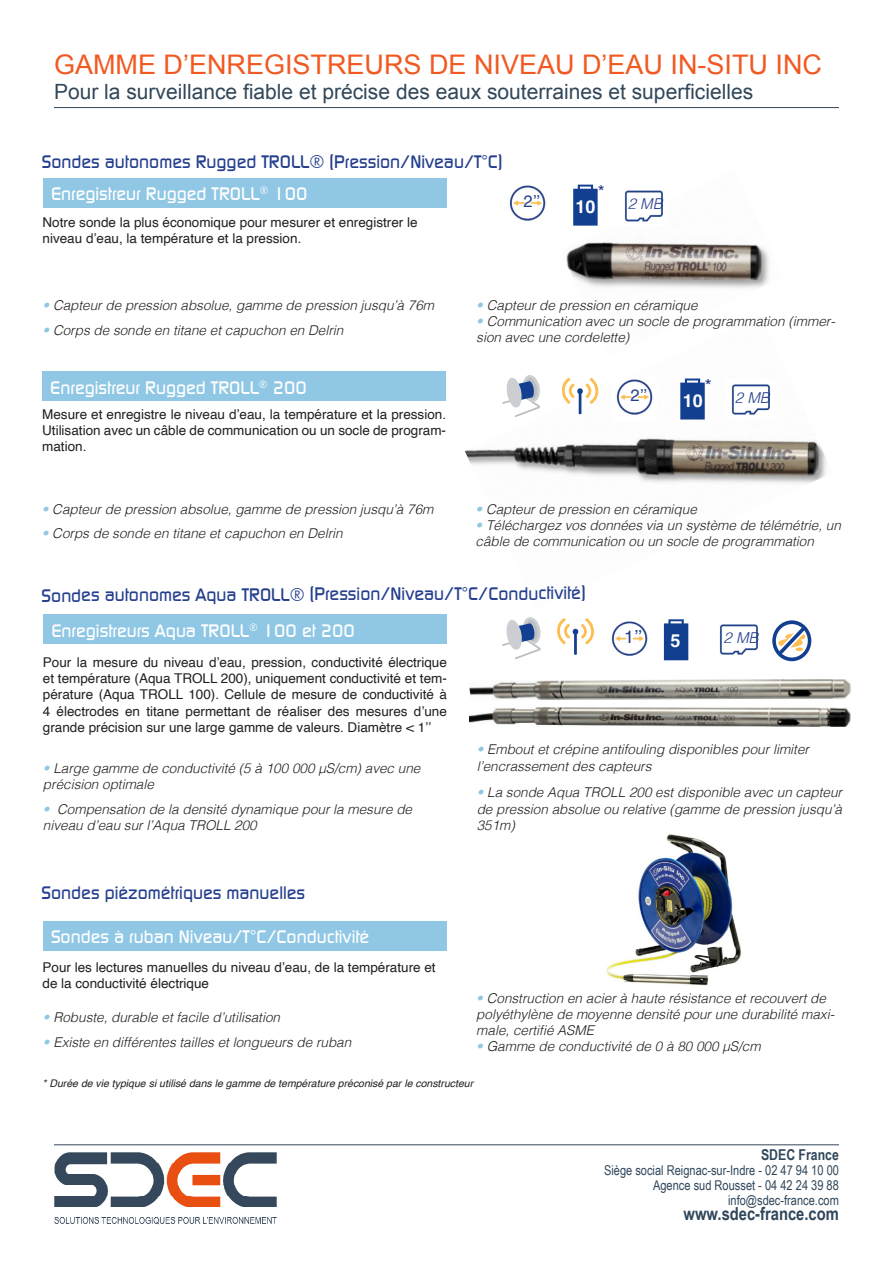
<style>
.page{position:relative;width:893px;height:1263px;background:#fff}
.page>*{position:absolute;margin:0;border:0;box-sizing:border-box;transform-origin:0 0}
.t1{font:27px "Arial";color:#f15921}
.t2{font:21px "Arial";color:#314759}
.t3{font:18px "Modaerne";color:#253f8e}
.t4{font:18px "Modaerne";color:#fff}
.t5{font:700 18px "Arial Narrow";color:#30475b}
.t6{font:700 18px "Helvetica";color:#fff}
.t7{font:18px "Helvetica";color:#253f8e}
.t8{font:16.5px "Helvetica";color:#253f8e}
.t9{font:700 15px "Arial Narrow";color:#30475b}
.t10{font:italic 300 15px "Helvetica";color:#253f8e}
.t11{font:italic 300 13.5px/16.2px "Helvetica";color:#231f20}
.t12{font:13.5px/16.2px "Helvetica";color:#231f20;text-align:justify}
.t13{font:13.5px/15px "Arial Narrow";color:#30475b;text-align:right}
.t14{font:italic 10.5px "Helvetica";color:#231f20}
.s1{color:#8fc7e5}
</style>
<div class="page">
<img style="left:54px;top:1145px;width:238px;height:80px">
<hr style="left:54px;top:1144px;width:785px;height:1px;background:#314759">
<hr style="left:54px;top:107px;width:785px;height:1px;background:#37495d">
<img style="left:465px;top:389px;width:361px;height:95px">
<img style="left:566px;top:184px;width:203px;height:104px">
<div style="left:43px;top:614px;width:404px;height:30px;background:#8fc7e5"></div>
<div style="left:43px;top:921px;width:403px;height:30px;background:#8fc7e5"></div>
<div style="left:43px;top:178px;width:403px;height:30px;background:#8fc7e5"></div>
<div style="left:42px;top:371px;width:404px;height:30px;background:#8fc7e5"></div>
<svg style="left:502px;top:375px;width:39px;height:42px"></svg>
<svg style="left:562px;top:378px;width:36px;height:36px"></svg>
<img style="left:606px;top:834px;width:135px;height:152px">
<img style="left:469px;top:679px;width:382px;height:21px">
<img style="left:469px;top:707px;width:382px;height:20px">
<svg style="left:573px;top:185px;width:25px;height:41px"></svg>
<img style="left:509px;top:185px;width:37px;height:36px">
<img style="left:618px;top:185px;width:49px;height:41px">
<svg style="left:680px;top:378px;width:25px;height:41px"></svg>
<img style="left:613px;top:379px;width:44px;height:42px">
<img style="left:725px;top:384px;width:49px;height:36px">
<svg style="left:502px;top:617px;width:39px;height:42px"></svg>
<svg style="left:557px;top:618px;width:37px;height:37px"></svg>
<svg style="left:664px;top:619px;width:24px;height:41px"></svg>
<img style="left:720px;top:624px;width:38px;height:31px">
<img style="left:611px;top:621px;width:37px;height:35px">
<svg style="left:772px;top:620px;width:39px;height:41px"></svg>
<h1 class="t1" style="left:54px;top:46px;width:770px">GAMME D’ENREGISTREURS DE NIVEAU D’EAU IN-SITU INC</h1>
<h2 class="t2" style="left:54px;top:78px;width:701px">Pour la surveillance fiable et précise des eaux souterraines et superficielles</h2>
<p class="t3" style="left:42px;top:152px;width:462px">Sondes autonomes Rugged TROLL® (Pression/Niveau/T°C)</p>
<p class="t4" style="left:51px;top:184px;width:258px">Enregistreur Rugged TROLL<sup>®</sup> 100</p>
<p class="t12" style="left:43px;top:214px;width:377px">Notre sonde la plus économique pour mesurer et enregistrer le niveau d’eau, la température et la pression.</p>
<p class="t7" style="left:598px;top:178px;width:9px">*</p>
<p class="t8" style="left:523px;top:189px;width:18px">2’’</p>
<p class="t10" style="left:628px;top:191px;width:37px">2 MB</p>
<p class="t6" style="left:576px;top:195px;width:22px">10</p>
<p class="t11" style="left:43px;top:296px;width:393px"><span class="s1">•</span> Capteur de pression absolue, gamme de pression jusqu’à 76m</p>
<p class="t11" style="left:43px;top:321px;width:302px"><span class="s1">•</span> Corps de sonde en titane et capuchon en Delrin</p>
<p class="t4" style="left:50px;top:377px;width:258px">Enregistreur Rugged TROLL<sup>®</sup> 200</p>
<p class="t12" style="left:42px;top:406px;width:405px">Mesure et enregistre le niveau d’eau, la température et la pression.<br>Utilisation avec un câble de communication ou un socle de program&shy;mation.</p>
<p class="t11" style="left:476px;top:296px;width:223px"><span class="s1">•</span> Capteur de pression en céramique</p>
<p class="t11" style="left:476px;top:312px;width:360px"><span class="s1">•</span> Communication avec un socle de programmation (immer&shy;sion avec une cordelette)</p>
<p class="t7" style="left:705px;top:372px;width:9px">*</p>
<p class="t8" style="left:631px;top:383px;width:18px">2’’</p>
<p class="t10" style="left:735px;top:384px;width:37px">2 MB</p>
<p class="t6" style="left:683px;top:389px;width:22px">10</p>
<p class="t11" style="left:476px;top:500px;width:223px"><span class="s1">•</span> Capteur de pression en céramique</p>
<p class="t11" style="left:476px;top:516px;width:367px"><span class="s1">•</span> Téléchargez vos données via un système de télémétrie, un câble de communication ou un socle de programmation</p>
<p class="t3" style="left:42px;top:584px;width:546px">Sondes autonomes Aqua TROLL® (Pression/Niveau/T°C/Conductivité)</p>
<p class="t11" style="left:42px;top:500px;width:393px"><span class="s1">•</span> Capteur de pression absolue, gamme de pression jusqu’à 76m</p>
<p class="t11" style="left:42px;top:525px;width:302px"><span class="s1">•</span> Corps de sonde en titane et capuchon en Delrin</p>
<p class="t4" style="left:51px;top:620px;width:305px">Enregistreurs Aqua TROLL<sup>®</sup> 100 et 200</p>
<p class="t12" style="left:43px;top:654px;width:405px">Pour la mesure du niveau d’eau, pression, conductivité électrique et température (Aqua TROLL 200), uniquement conductivité et tem&shy;pérature (Aqua TROLL 100). Cellule de mesure de conductivité à 4 électrodes en titane permettant de réaliser des mesures d’une grande précision sur une large gamme de valeurs. Diamètre &lt; 1’’</p>
<p class="t11" style="left:43px;top:759px;width:379px"><span class="s1">•</span> Large gamme de conductivité (5 à 100 000 µS/cm) avec une précision optimale</p>
<p class="t11" style="left:43px;top:800px;width:371px"><span class="s1">•</span> Compensation de la densité dynamique pour la mesure de niveau d’eau sur l’Aqua TROLL 200</p>
<p class="t3" style="left:42px;top:883px;width:265px">Sondes piézométriques manuelles</p>
<p class="t4" style="left:51px;top:927px;width:320px">Sondes à ruban Niveau/T°C/Conductivité</p>
<p class="t12" style="left:43px;top:959px;width:395px">Pour les lectures manuelles du niveau d’eau, de la température et de la conductivité électrique</p>
<p class="t11" style="left:43px;top:1008px;width:239px"><span class="s1">•</span> Robuste, durable et facile d’utilisation</p>
<p class="t11" style="left:43px;top:1033px;width:310px"><span class="s1">•</span> Existe en différentes tailles et longueurs de ruban</p>
<p class="t7" style="left:624px;top:623px;width:19px">1’’</p>
<p class="t6" style="left:670px;top:630px;width:12px">5</p>
<p class="t10" style="left:723px;top:625px;width:37px">2 MB</p>
<p class="t11" style="left:477px;top:741px;width:334px"><span class="s1">•</span> Embout et crépine antifouling disponibles pour limiter l’encrassement des capteurs</p>
<p class="t11" style="left:477px;top:784px;width:367px;text-align:justify"><span class="s1">•</span> La sonde Aqua TROLL 200 est disponible avec un capteur de pression absolue ou relative (gamme de pression jusqu’à 351m)</p>
<p class="t11" style="left:476px;top:989px;width:360px"><span class="s1">•</span> Construction en acier à haute résistance et recouvert de polyéthylène de moyenne densité pour une durabilité maxi&shy;male, certifié ASME</p>
<p class="t11" style="left:476px;top:1038px;width:286px"><span class="s1">•</span> Gamme de conductivité de 0 à 80 000 µS/cm</p>
<p class="t14" style="left:43px;top:1075px;width:432px">* Durée de vie typique si utilisé dans le gamme de température préconisé par le constructeur</p>
<p class="t9" style="left:761px;top:1144px;width:79px">SDEC France</p>
<p class="t13" style="left:604px;top:1163px;width:236px">Siège social Reignac-sur-Indre - 02 47 94 10 00<br>Agence sud Rousset - 04 42 24 39 88 info@sdec-france.com</p>
<h3 class="t5" style="left:684px;top:1200px;width:157px">www.sdec-france.com</h3>
</div>
